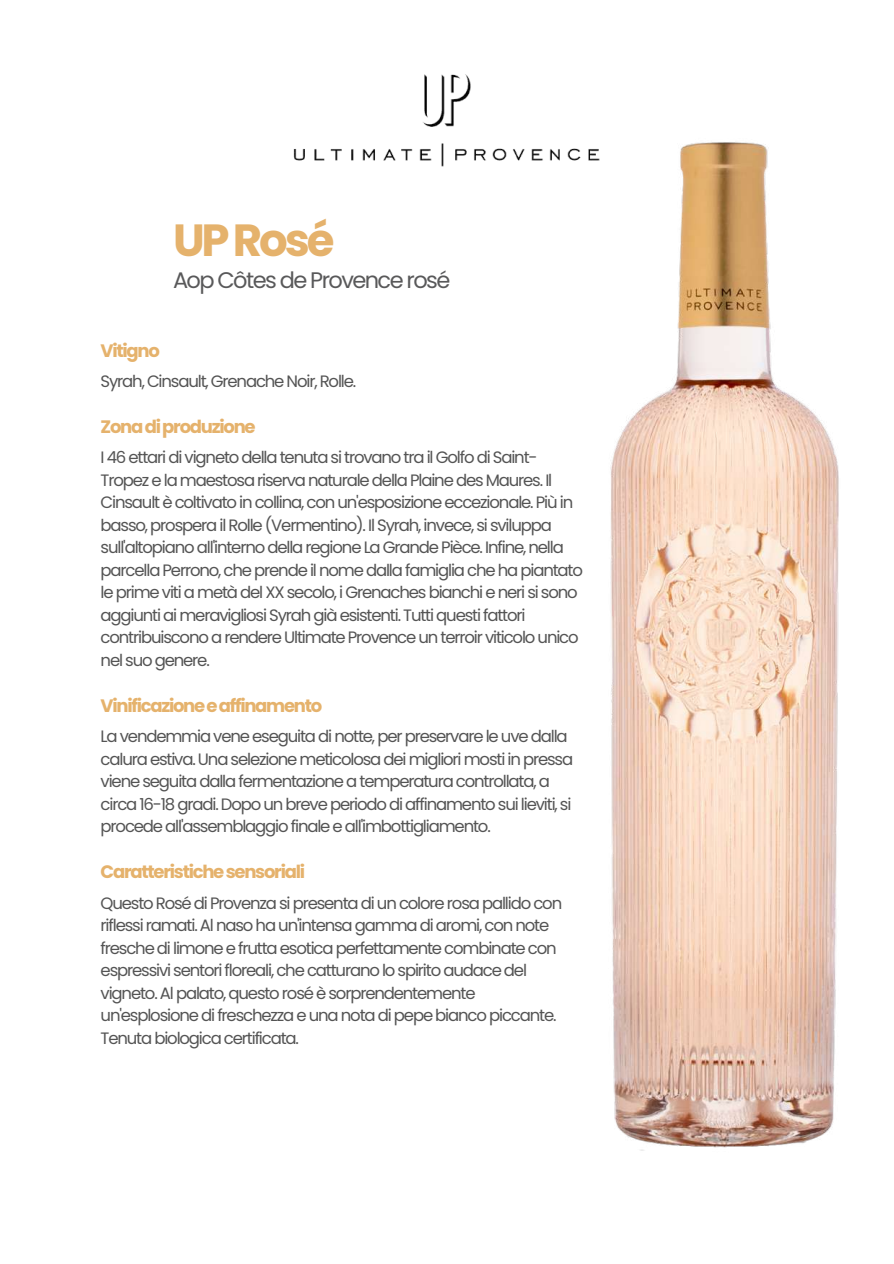
<style>
.page{position:relative;width:894px;height:1264px;background:#fff}
.page>*{position:absolute;margin:0;border:0;box-sizing:border-box;transform-origin:0 0}
.t1{font:700 45px "Poppins";letter-spacing:-.07em;color:#e5b26c}
.t2{font:22.5px "Poppins";letter-spacing:-.07em;color:#59595a}
.t3{font:700 18px "Poppins";letter-spacing:-.07em;color:#e5b26c}
.t4{font:16.5px/22.5px "Poppins";letter-spacing:-.07em;color:#545454}
</style>
<div class="page">
<img style="left:610px;top:142px;width:229px;height:1009px">
<img style="left:293px;top:74px;width:307px;height:93px">
<h1 class="t1" style="left:173px;top:208px;width:163px">UPRosé</h1>
<h2 class="t2" style="left:173px;top:265px;width:279px">Aop Côtes de Provence rosé</h2>
<p class="t3" style="left:101px;top:338px;width:61px">Vitigno</p>
<p class="t4" style="left:101px;top:370px;width:257px">Syrah, Cinsault, Grenache Noir, Rolle.</p>
<p class="t3" style="left:101px;top:414px;width:156px">Zonadiproduzione</p>
<p class="t4" style="left:101px;top:446px;width:484px">I 46 ettari di vigneto della tenuta si trovano tra il Golfo di Saint-Tropez e la maestosa riserva naturale della Plaine des Maures. Il Cinsault è coltivato in collina, con un'esposizione eccezionale. Più in basso, prospera il Rolle (Vermentino). Il Syrah, invece, si sviluppa sull'altopiano all'interno della regione La Grande Pièce. Infine, nella parcella Perrono, che prende il nome dalla famiglia che ha piantato le prime viti a metà del XX secolo, i Grenaches bianchi e neri si sono aggiunti ai meravigliosi Syrah già esistenti. Tutti questi fattori contribuiscono a rendere Ultimate Provence un terroir viticolo unico nel suo genere.</p>
<p class="t3" style="left:101px;top:693px;width:223px">Vinificazioneeaffinamento</p>
<p class="t4" style="left:101px;top:725px;width:474px">La vendemmia vene eseguita di notte, per preservare le uve dalla calura estiva. Una selezione meticolosa dei migliori mosti in pressa viene seguita dalla fermentazione a temperatura controllata, a circa 16-18 gradi. Dopo un breve periodo di affinamento sui lieviti, si procede all'assemblaggio finale e all'imbottigliamento.</p>
<p class="t3" style="left:101px;top:859px;width:206px">Caratteristichesensoriali</p>
<p class="t4" style="left:101px;top:891px;width:463px">Questo Rosé di Provenza si presenta di un colore rosa pallido con riflessi ramati. Al naso ha un'intensa gamma di aromi, con note fresche di limone e frutta esotica perfettamente combinate con espressivi sentori floreali, che catturano lo spirito audace del vigneto. Al palato, questo rosé è sorprendentemente un'esplosione di freschezza e una nota di pepe bianco piccante.<br>Tenuta biologica certificata.</p>
</div>
